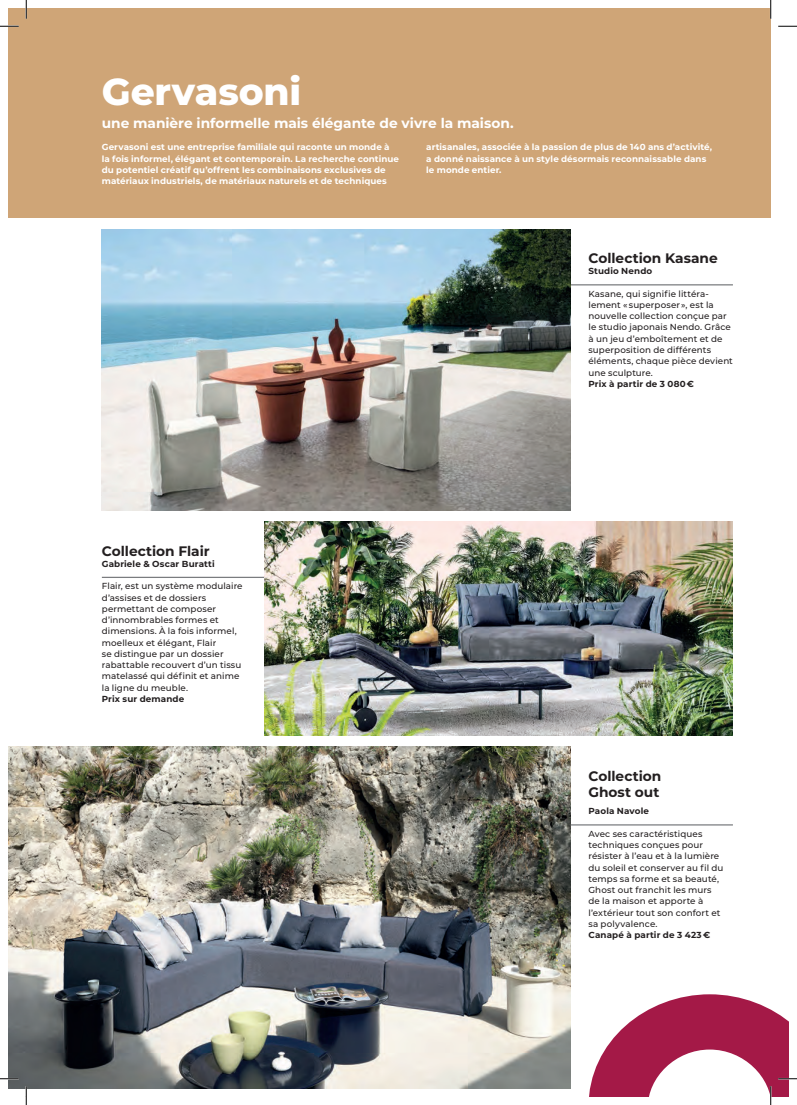
<style>
.page{position:relative;width:797px;height:1105px;background:#fff}
.page>*{position:absolute;margin:0;border:0;box-sizing:border-box;transform-origin:0 0}
.t1{font:800 37.5px "Montserrat";letter-spacing:-.005em;color:#fff}
.t2{font:700 13.75px/16.5px "Montserrat";color:#231f20}
.t3{font:700 13.75px "Montserrat";letter-spacing:-.005em;color:#fff}
.t4{font:500 8.75px/11.2px "Montserrat";letter-spacing:.01em;color:#231f20}
.t5{font:700 8.75px/11.2px "Montserrat";letter-spacing:.005em;color:#fff}
.t6{font:700 8.75px "Montserrat";letter-spacing:.015em;color:#231f20}
</style>
<div class="page">
<hr style="left:570px;top:824px;width:163px;height:1px;background:#7a7c7f">
<hr style="left:102px;top:577px;width:162px;height:1px;background:#7a7c7f">
<hr style="left:570px;top:284px;width:163px;height:1px;background:#7a7c7f">
<div style="left:9px;top:9px;width:761px;height:209px;background:#cfa577"></div>
<img style="left:264px;top:522px;width:469px;height:213px">
<img style="left:102px;top:229px;width:468px;height:281px">
<img style="left:9px;top:747px;width:561px;height:341px">
<svg style="left:0;top:25px;width:19px;height:2px"></svg>
<svg style="left:778px;top:25px;width:19px;height:2px"></svg>
<svg style="left:0;top:1078px;width:19px;height:1px"></svg>
<svg style="left:25px;top:0;width:2px;height:19px"></svg>
<svg style="left:25px;top:1086px;width:2px;height:19px"></svg>
<svg style="left:770px;top:0;width:1px;height:19px"></svg>
<svg style="left:589px;top:994px;width:208px;height:111px"></svg>
<h1 class="t1" style="left:102px;top:65px;width:201px">Gervasoni</h1>
<h2 class="t3" style="left:102px;top:113px;width:413px">une manière informelle mais élégante de vivre la maison.</h2>
<p class="t5" style="left:102px;top:141px;width:299px">Gervasoni est une entreprise familiale qui raconte un monde à la fois informel, élégant et contemporain. La recherche continue du potentiel créatif qu’offrent les combinaisons exclusives de matériaux industriels, de matériaux naturels et de techniques</p>
<p class="t5" style="left:426px;top:141px;width:287px">artisanales, associée à la passion de plus de 140 ans d’activité, a donné naissance à un style désormais reconnaissable dans le monde entier.</p>
<h2 class="t2" style="left:102px;top:542px;width:109px">Collection Flair</h2>
<p class="t6" style="left:102px;top:557px;width:114px">Gabriele &amp; Oscar Buratti</p>
<p class="t4" style="left:102px;top:580px;width:142px">Flair, est un système modulaire d’assises et de dossiers permettant de composer d’innombrables formes et dimensions. À la fois informel, moelleux et élégant, Flair<br>se distingue par un dossier rabattable recouvert d’un tissu matelassé qui définit et anime la ligne du meuble.</p>
<p class="t6" style="left:102px;top:692px;width:84px">Prix sur demande</p>
<h2 class="t2" style="left:588px;top:249px;width:131px">Collection Kasane</h2>
<p class="t6" style="left:588px;top:265px;width:65px">Studio Nendo</p>
<p class="t4" style="left:588px;top:288px;width:146px">Kasane, qui signifie littéra&shy;lement « superposer », est la nouvelle collection conçue par le studio japonais Nendo. Grâce à un jeu d’emboîtement et de superposition de différents éléments, chaque pièce devient une sculpture.</p>
<p class="t6" style="left:588px;top:377px;width:107px">Prix à partir de 3 080 €</p>
<h2 class="t2" style="left:588px;top:767px;width:74px">Collection<br>Ghost out</h2>
<p class="t6" style="left:588px;top:805px;width:62px">Paola Navole</p>
<p class="t4" style="left:588px;top:828px;width:137px">Avec ses caractéristiques techniques conçues pour résister à l’eau et à la lumière du soleil et conserver au fil du temps sa forme et sa beauté,<br>Ghost out franchit les murs de la maison et apporte à l’extérieur tout son confort et sa polyvalence.</p>
<p class="t6" style="left:588px;top:929px;width:123px">Canapé à partir de 3 423 €</p>
</div>
